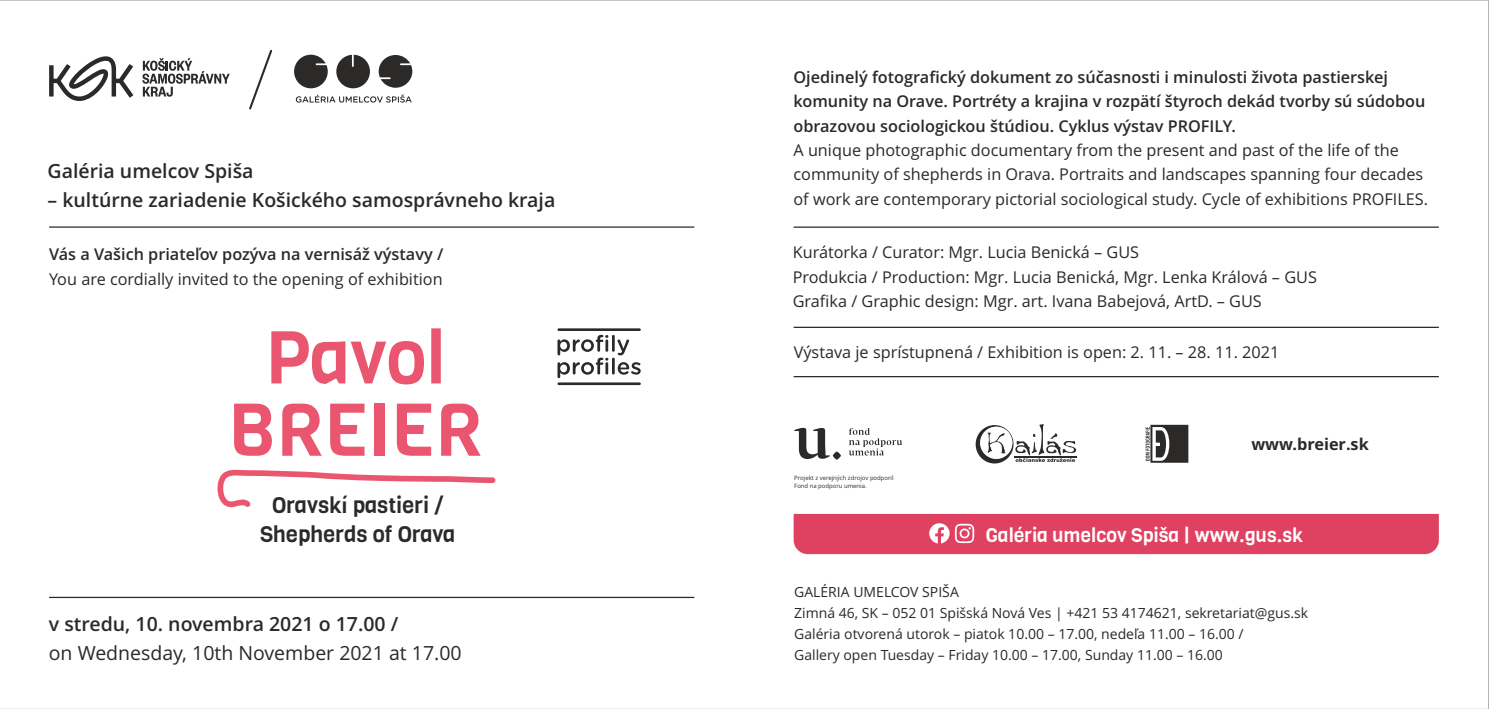
<style>
.page{position:relative;width:1489px;height:709px;background:#fff}
.page>*{position:absolute;margin:0;border:0;box-sizing:border-box;transform-origin:0 0}
.t1{font:73.25px/72.2px "Viga";color:#ea566f;text-align:center}
.t2{font:22.25px/29px "Viga";color:#2b2a29;text-align:center}
.t3{font:600 19.5px "Open Sans";color:#2b2a29}
.t4{font:19.5px "Open Sans";color:#2b2a29}
.t5{font:19.5px "Viga";color:#fefefe}
.t6{font:16.25px/24.2px "Open Sans";color:#2b2a29}
.t7{font:600 16.25px/24.2px "Open Sans";color:#2b2a29}
.t8{font:700 16.25px "Open Sans";color:#2b2a29}
.t9{font:14px/21px "Open Sans";color:#2b2a29}
.t10{font:6px/8px "Open Sans";color:#2b2a29}
</style>
<div class="page">
<svg style="left:296px;top:94px;width:115px;height:9px"></svg>
<svg style="left:294px;top:55px;width:34px;height:33px"></svg>
<svg style="left:336px;top:55px;width:34px;height:33px"></svg>
<svg style="left:378px;top:55px;width:34px;height:33px"></svg>
<svg style="left:249px;top:50px;width:23px;height:60px"></svg>
<svg style="left:49px;top:56px;width:84px;height:45px"></svg>
<svg style="left:142px;top:58px;width:88px;height:39px"></svg>
<hr style="left:49px;top:226px;width:645px;height:2px;background:#2b2a29">
<hr style="left:49px;top:597px;width:645px;height:1px;background:#2b2a29">
<hr style="left:793px;top:226px;width:645px;height:2px;background:#2b2a29">
<hr style="left:793px;top:327px;width:645px;height:1px;background:#2b2a29">
<hr style="left:793px;top:376px;width:645px;height:1px;background:#2b2a29">
<div style="left:793px;top:514px;width:645px;height:40px;background:#df4161"></div>
<svg style="left:794px;top:428px;width:35px;height:31px"></svg>
<svg style="left:849px;top:428px;width:53px;height:27px"></svg>
<svg style="left:832px;top:451px;width:8px;height:8px"></svg>
<svg style="left:1145px;top:425px;width:43px;height:38px;background:#626160"></svg>
<svg style="left:975px;top:424px;width:101px;height:39px"></svg>
<svg style="left:217px;top:469px;width:279px;height:39px"></svg>
<svg style="left:557px;top:335px;width:83px;height:43px"></svg>
<hr style="left:557px;top:328px;width:83px;height:3px;background:#2b2a29">
<hr style="left:557px;top:382px;width:83px;height:3px;background:#2b2a29">
<p class="t3" style="left:48px;top:163px;width:207px">Galéria umelcov Spiša</p>
<p class="t3" style="left:48px;top:192px;width:509px">– kultúrne zariadenie Košického samosprávneho kraja</p>
<p class="t7" style="left:49px;top:244px;width:396px">Vás a Vašich priateľov pozýva na vernisáž výstavy /</p>
<p class="t6" style="left:49px;top:268px;width:395px">You are cordially invited to the opening of exhibition</p>
<h1 class="t1" style="left:228px;top:322px;width:256px">Pavol<br>BREIER</h1>
<h2 class="t2" style="left:260px;top:491px;width:197px">Oravskí pastieri /<br>Shepherds of Orava</h2>
<p class="t3" style="left:49px;top:615px;width:351px">v stredu, 10. novembra 2021 o 17.00 /</p>
<p class="t4" style="left:49px;top:645px;width:414px">on Wednesday, 10th November 2021 at 17.00</p>
<p class="t7" style="left:793px;top:66px;width:633px">Ojedinelý fotografický dokument zo súčasnosti i minulosti života pastierskej komunity na Orave. Portréty a krajina v rozpätí štyroch dekád tvorby sú súdobou obrazovou sociologickou štúdiou. Cyklus výstav PROFILY.</p>
<p class="t6" style="left:793px;top:139px;width:636px">A unique photographic documentary from the present and past of the life of the community of shepherds in Orava. Portraits and landscapes spanning four decades of work are contemporary pictorial sociological study. Cycle of exhibitions PROFILES.</p>
<p class="t6" style="left:792px;top:242px;width:525px">Kurátorka / Curator: Mgr. Lucia Benická – GUS<br>Produkcia / Production: Mgr. Lucia Benická, Mgr. Lenka Králová – GUS<br>Grafika / Graphic design: Mgr. art. Ivana Babejová, ArtD. – GUS</p>
<p class="t6" style="left:793px;top:341px;width:487px">Výstava je sprístupnená / Exhibition is open: 2. 11. – 28. 11. 2021</p>
<p class="t10" style="left:794px;top:474px;width:101px">Projekt z verejných zdrojov podporil<br>Fond na podporu umenia.</p>
<p class="t8" style="left:1251px;top:437px;width:119px">www.breier.sk</p>
<p class="t5" style="left:985px;top:521px;width:319px">Galéria umelcov Spiša | www.gus.sk</p>
<p class="t9" style="left:794px;top:582px;width:515px">GALÉRIA UMELCOV SPIŠA<br>Zimná 46, SK – 052 01 Spišská Nová Ves | +421 53 4174621, sekretariat@gus.sk Galéria otvorená utorok – piatok 10.00 – 17.00, nedeľa 11.00 – 16.00 /<br>Gallery open Tuesday – Friday 10.00 – 17.00, Sunday 11.00 – 16.00</p>
</div>
